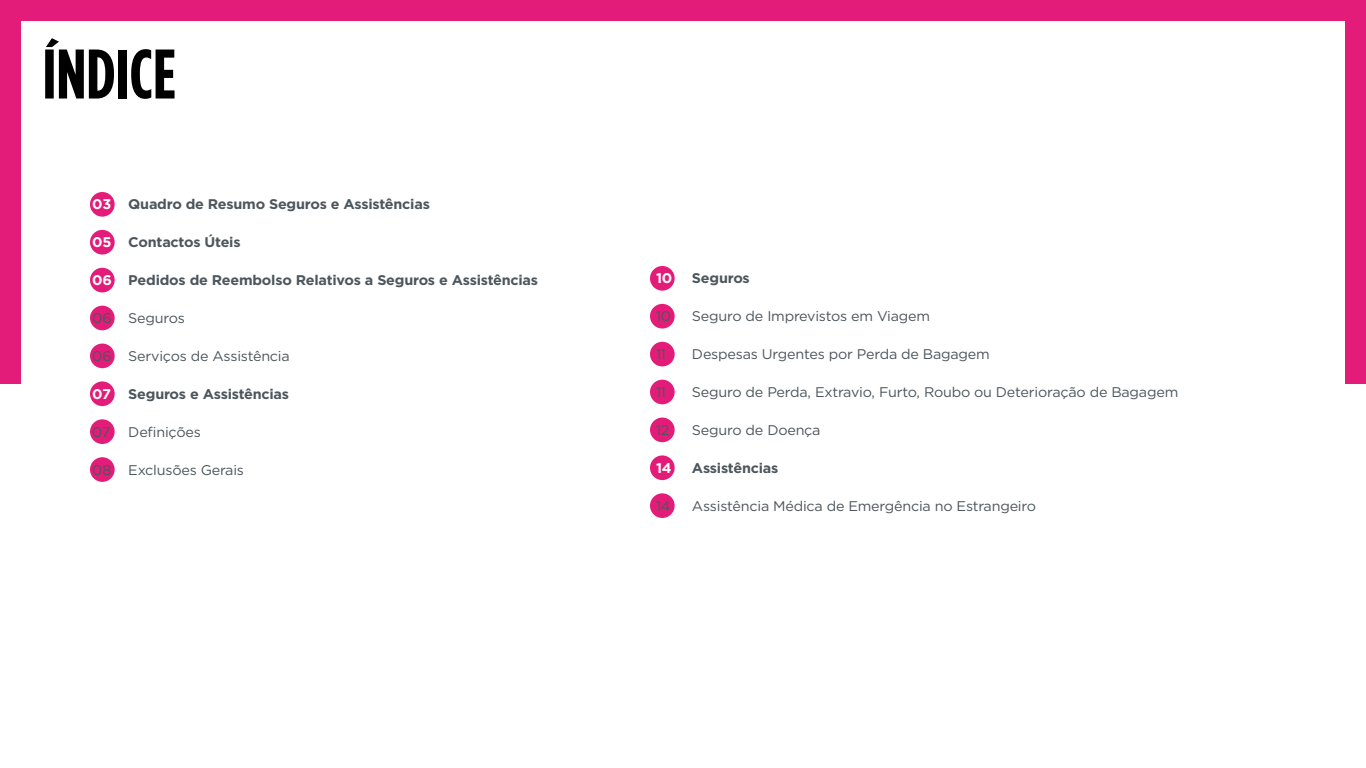
<style>
.page{position:relative;width:1366px;height:768px;background:#fff}
.page>*{position:absolute;margin:0;border:0;box-sizing:border-box;transform-origin:0 0}
.t1{font:700 70px "Gotham Condensed";color:#000}
.t2{font:14px "Gotham";letter-spacing:-.015em;color:#4c565c}
.t3{font:700 14px "Gotham";letter-spacing:-.015em;color:#4c565c}
.t4{font:700 14px "Gotham";color:#fff}
.s1{color:#fff}
</style>
<div class="page">
<svg style="left:0;top:0;width:1366px;height:384px"></svg>
<div style="left:90px;top:192px;width:25px;height:25px;background:#e31c79;border-radius:50%"></div>
<div style="left:90px;top:381px;width:25px;height:25px;background:#e31c79;border-radius:50%"></div>
<div style="left:90px;top:419px;width:25px;height:25px;background:#e31c79;border-radius:50%"></div>
<div style="left:90px;top:457px;width:25px;height:25px;background:#e31c79;border-radius:50%"></div>
<div style="left:90px;top:230px;width:25px;height:25px;background:#e31c79;border-radius:50%"></div>
<div style="left:90px;top:268px;width:25px;height:24px;background:#e31c79;border-radius:50%"></div>
<div style="left:90px;top:306px;width:25px;height:24px;background:#e31c79;border-radius:50%"></div>
<div style="left:90px;top:344px;width:25px;height:24px;background:#e31c79;border-radius:50%"></div>
<div style="left:650px;top:266px;width:25px;height:25px;background:#e31c79;border-radius:50%"></div>
<div style="left:650px;top:455px;width:25px;height:25px;background:#e31c79;border-radius:50%"></div>
<div style="left:650px;top:493px;width:25px;height:25px;background:#e31c79;border-radius:50%"></div>
<div style="left:650px;top:304px;width:25px;height:25px;background:#e31c79;border-radius:50%"></div>
<div style="left:650px;top:342px;width:25px;height:24px;background:#e31c79;border-radius:50%"></div>
<div style="left:650px;top:380px;width:25px;height:24px;background:#e31c79;border-radius:50%"></div>
<div style="left:650px;top:418px;width:25px;height:24px;background:#e31c79;border-radius:50%"></div>
<h1 class="t1" style="left:43px;top:33px;width:135px">ÍNDICE</h1>
<p class="t3" style="left:92px;top:195px;width:339px"><span class="s1">03</span> Quadro de Resumo Seguros e Assistências</p>
<p class="t3" style="left:92px;top:233px;width:150px"><span class="s1">05</span> Contactos Úteis</p>
<p class="t3" style="left:92px;top:271px;width:447px"><span class="s1">06</span> Pedidos de Reembolso Relativos a Seguros e Assistências</p>
<p class="t2" style="left:92px;top:309px;width:94px">06 Seguros</p>
<p class="t2" style="left:92px;top:347px;width:199px">06 Serviços de Assistência</p>
<p class="t3" style="left:92px;top:385px;width:198px"><span class="s1">07</span> Seguros e Assistências</p>
<p class="t2" style="left:92px;top:423px;width:20px">07</p>
<p class="t2" style="left:128px;top:423px;width:74px">Definições</p>
<p class="t2" style="left:92px;top:461px;width:153px">08 Exclusões Gerais</p>
<p class="t4" style="left:656px;top:269px;width:18px">10</p>
<p class="t3" style="left:692px;top:269px;width:59px">Seguros</p>
<p class="t2" style="left:656px;top:307px;width:17px">10</p>
<p class="t2" style="left:692px;top:307px;width:240px">Seguro de Imprevistos em Viagem</p>
<p class="t2" style="left:656px;top:345px;width:12px">11</p>
<p class="t2" style="left:692px;top:345px;width:299px">Despesas Urgentes por Perda de Bagagem</p>
<p class="t2" style="left:656px;top:383px;width:12px">11</p>
<p class="t2" style="left:692px;top:383px;width:488px">Seguro de Perda, Extravio, Furto, Roubo ou Deterioração de Bagagem</p>
<p class="t2" style="left:656px;top:421px;width:15px">12</p>
<p class="t2" style="left:692px;top:421px;width:130px">Seguro de Doença</p>
<p class="t4" style="left:656px;top:459px;width:17px">14</p>
<p class="t3" style="left:692px;top:459px;width:88px">Assistências</p>
<p class="t2" style="left:656px;top:497px;width:16px">14</p>
<p class="t2" style="left:692px;top:497px;width:346px">Assistência Médica de Emergência no Estrangeiro</p>
</div>
